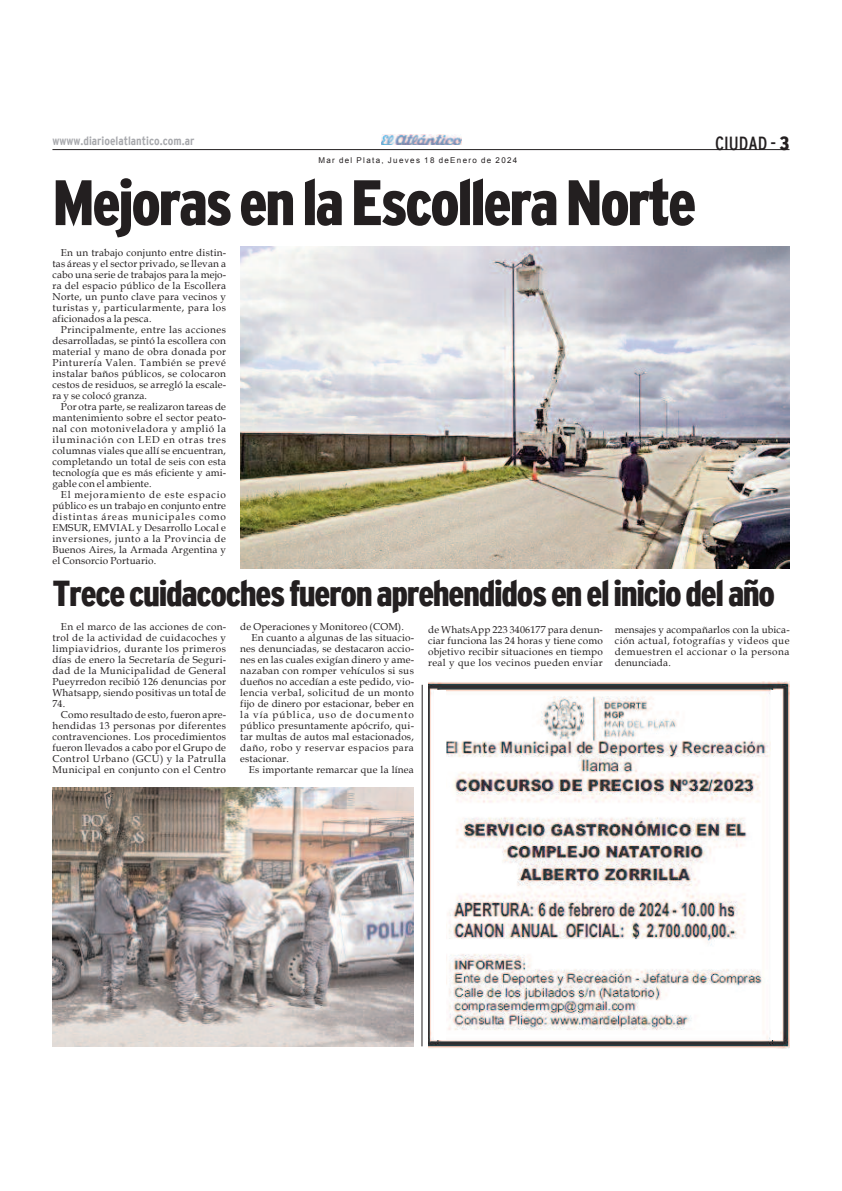
<style>
.page{position:relative;width:842px;height:1191px;background:#fff}
.page>*{position:absolute;margin:0;border:0;box-sizing:border-box;transform-origin:0 0}
.t1{font:900 condensed 64px "Interstate";letter-spacing:-.04em;color:#231f20}
.t2{font:900 condensed 36px "Interstate";letter-spacing:-.04em;color:#231f20}
.t3{font:condensed 19px "Interstate";color:#231f20}
.t4{font:700 condensed 12px "Interstate";color:#a8a9ad}
.t5{font:10px/11px "Book Antiqua";letter-spacing:.02em;color:#231f20;text-align:justify}
.t6{font:10px "Book Antiqua";letter-spacing:.045em;color:#231f20}
.t7{font:10px "Book Antiqua";letter-spacing:.05em;color:#231f20}
.t8{font:10px "Book Antiqua";letter-spacing:.1em;color:#231f20}
.t9{font:8px "Arial";letter-spacing:.165em;color:#231f20}
.s1{font-weight:900}
</style>
<div class="page">
<hr style="left:52px;top:149px;width:737px;height:1px;background:#231f20">
<img style="left:381px;top:135px;width:80px;height:9px">
<img style="left:240px;top:247px;width:549px;height:321px">
<img style="left:428px;top:681px;width:361px;height:367px">
<hr style="left:421px;top:685px;width:2px;height:361px;background:#231f20">
<img style="left:52px;top:787px;width:362px;height:259px">
<div style="left:434px;top:690px;width:12px;height:349px;background:#fff"></div>
<div style="left:771px;top:690px;width:8px;height:349px;background:#fff"></div>
<p class="t4" style="left:52px;top:134px;width:143px">wwww.diarioelatlantico.com.ar</p>
<p class="t9" style="left:318px;top:155px;width:201px">Mar del Plata, Jueves 18 deEnero de 2024</p>
<h1 class="t1" style="left:52px;top:167px;width:645px">MejorasenlaEscolleraNorte</h1>
<p class="t5" style="left:52px;top:247px;width:175px;text-indent:9px">En un trabajo conjunto entre distin&shy;tas áreas y el sector privado, se llevan a cabo una serie de trabajos para la mejo&shy;ra del espacio público de la Escollera Norte, un punto clave para vecinos y turistas y, particularmente, para los aficionados a la pesca.</p>
<p class="t5" style="left:52px;top:324px;width:175px;text-indent:9px">Principalmente, entre las acciones desarrolladas, se pintó la escollera con material y mano de obra donada por Pinturería Valen. También se prevé instalar baños públicos, se colocaron cestos de residuos, se arregló la escale&shy;ra y se colocó granza.</p>
<p class="t5" style="left:52px;top:401px;width:175px;text-indent:9px">Por otra parte, se realizaron tareas de mantenimiento sobre el sector peato&shy;nal con motoniveladora y amplió la iluminación con LED en otras tres columnas viales que allí se encuentran, completando un total de seis con esta tecnología que es más eficiente y ami&shy;gable con el ambiente.</p>
<p class="t5" style="left:52px;top:489px;width:175px;text-indent:9px">El mejoramiento de este espacio público es un trabajo en conjunto entre distintas áreas municipales como EMSUR, EMVIAL y Desarrollo Local e inversiones, junto a la Provincia de Buenos Aires, la Armada Argentina y el Consorcio Portuario.</p>
<h3 class="t3" style="left:715px;top:133px;width:76px">CIUDAD - <span class="s1">3</span></h3>
<h2 class="t2" style="left:52px;top:573px;width:724px">Trececuidacochesfueronaprehendidoseneliniciodelaño</h2>
<p class="t5" style="left:428px;top:625px;width:176px">de WhatsApp 223 3406177 para denun&shy;ciar funciona las 24 horas y tiene como objetivo recibir situaciones en tiempo real y que los vecinos pueden enviar</p>
<p class="t5" style="left:615px;top:625px;width:176px">mensajes y acompañarlos con la ubica&shy;ción actual, fotografías y videos que demuestren el accionar o la persona denunciada.</p>
<p class="t5" style="left:52px;top:621px;width:175px;text-indent:9px">En el marco de las acciones de con&shy;trol de la actividad de cuidacoches y limpiavidrios, durante los primeros días de enero la Secretaría de Seguri&shy;dad de la Municipalidad de General Pueyrredon recibió 126 denuncias por Whatsapp, siendo positivas un total de 74.</p>
<p class="t5" style="left:52px;top:709px;width:175px;text-indent:9px">Como resultado de esto, fueron apre&shy;hendidas 13 personas por diferentes contravenciones. Los procedimientos fueron llevados a cabo por el Grupo de Control Urbano (GCU) y la Patrulla Municipal en conjunto con el Centro</p>
<p class="t5" style="left:240px;top:621px;width:165px">de Operaciones y Monitoreo (COM).</p>
<p class="t5" style="left:251px;top:632px;width:164px">En cuanto a algunas de las situacio-</p>
<p class="t5" style="left:240px;top:643px;width:175px">nes denunciadas, se destacaron accio-</p>
<p class="t5" style="left:240px;top:654px;width:175px">nes en las cuales exigían dinero y ame-</p>
<p class="t5" style="left:240px;top:665px;width:175px">nazaban con romper vehículos si sus</p>
<p class="t5" style="left:240px;top:676px;width:175px">dueños no accedían a este pedido, vio-</p>
<p class="t6" style="left:240px;top:687px;width:175px">lencia verbal, solicitud de un monto</p>
<p class="t5" style="left:240px;top:698px;width:175px">fijo de dinero por estacionar, beber en</p>
<p class="t8" style="left:240px;top:709px;width:175px">la vía pública, uso de documento</p>
<p class="t5" style="left:240px;top:720px;width:175px">público presuntamente apócrifo, qui-</p>
<p class="t5" style="left:240px;top:731px;width:175px">tar multas de autos mal estacionados,</p>
<p class="t7" style="left:240px;top:742px;width:175px">daño, robo y reservar espacios para</p>
<p class="t5" style="left:240px;top:753px;width:50px">estacionar.</p>
<p class="t5" style="left:249px;top:764px;width:167px">Es importante remarcar que la línea</p>
</div>
